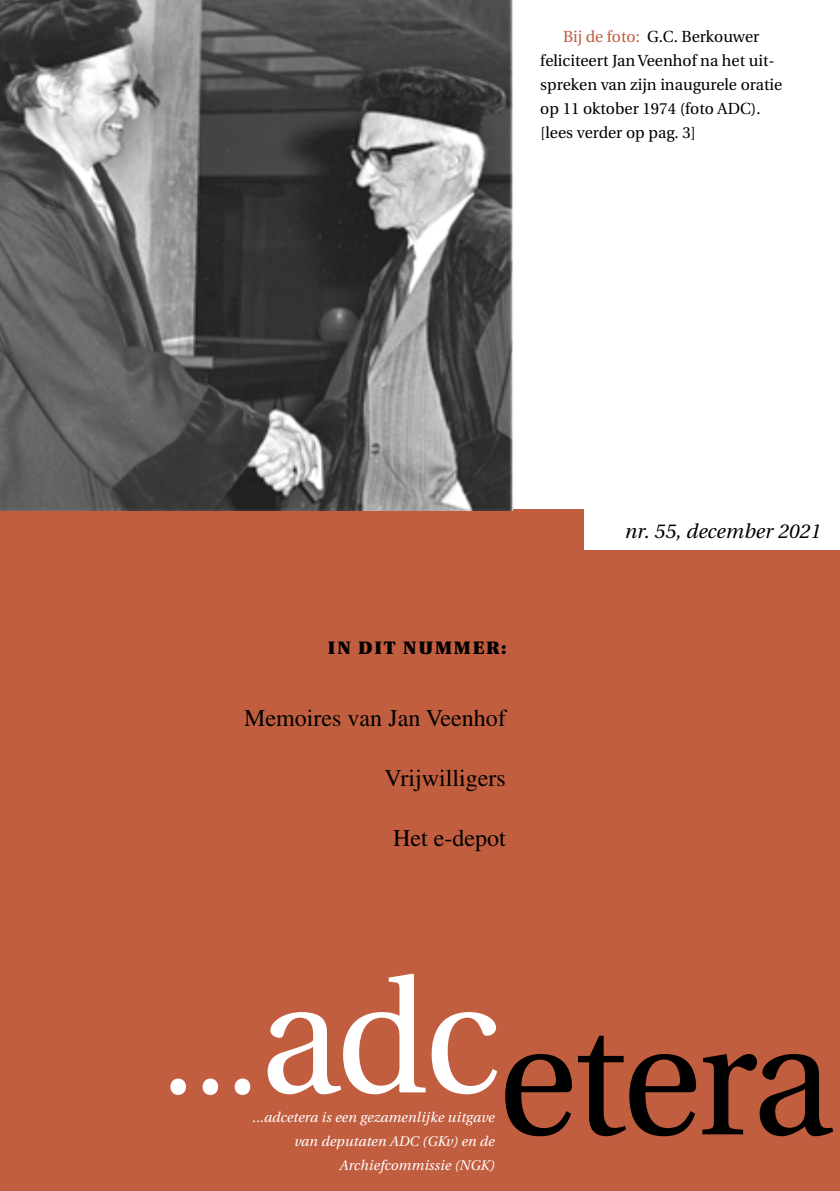
<style>
.page{position:relative;width:840px;height:1191px;background:#fff}
.page>*{position:absolute;margin:0;border:0;box-sizing:border-box;transform-origin:0 0}
.t1{font:160px "Utopia";letter-spacing:-.025em;color:#000;scale:.96 1}
.t2{font:24px "Times";color:#000}
.t3{font:italic 20px "Utopia";letter-spacing:.01em;color:#000}
.t4{font:900 18px "Utopia";letter-spacing:.1em;color:#000}
.t5{font:16px/24px "Utopia";color:#000}
.t6{font:italic 14px/24px "Utopia";letter-spacing:.01em;color:#fff;text-align:right}
.s1{color:#c15e3f}
</style>
<div class="page">
<div style="left:0;top:510px;width:839px;height:681px;background:#c15e3f"></div>
<div style="left:584px;top:509px;width:255px;height:40px;background:#fff"></div>
<img style="left:0;top:0;width:513px;height:511px">
<p class="t5" style="left:540px;top:25px;width:243px;text-indent:23px"><span class="s1">Bij de foto:</span> G.C. Berkouwer feliciteert Jan Veenhof na het uit&shy;spreken van zijn inaugurele oratie op 11 oktober 1974 (foto ADC). [lees verder op pag. 3]</p>
<p class="t4" style="left:328px;top:638px;width:180px">IN DIT NUMMER:</p>
<h2 class="t2" style="left:244px;top:704px;width:263px">Memoires van Jan Veenhof</h2>
<h2 class="t2" style="left:384px;top:764px;width:123px">Vrijwilligers</h2>
<h2 class="t2" style="left:393px;top:824px;width:114px">Het e-depot</h2>
<p class="t3" style="left:623px;top:520px;width:198px">nr. 55, december 2021</p>
<h1 class="t1" style="left:162px;top:992px;width:700px"><sup>...</sup><sup>adc</sup>etera</h1>
<p class="t6" style="left:252px;top:1105px;width:243px">...adcetera is een gezamenlijke uitgave van deputaten ADC (GKv) en de<br>Archiefcommissie (NGK)</p>
</div>
